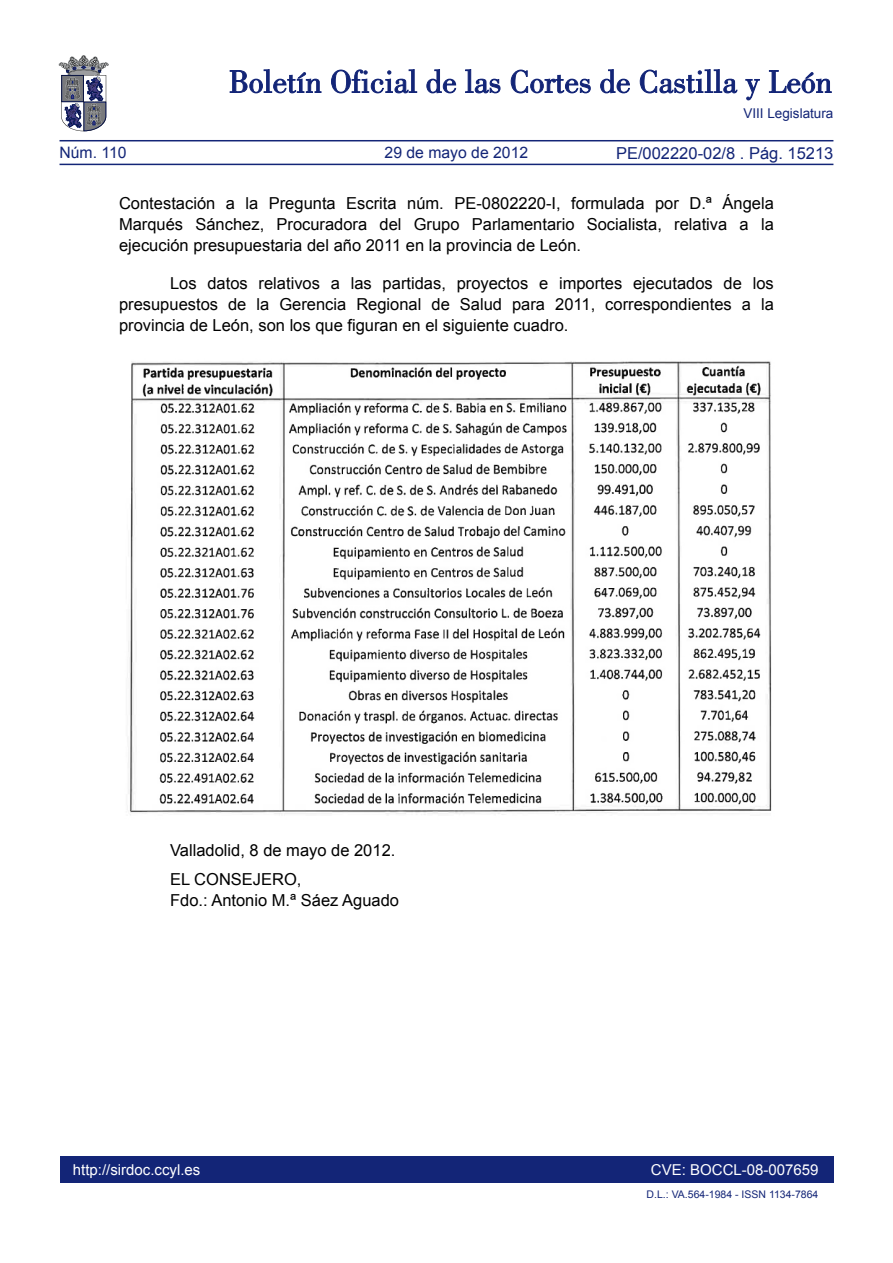
<style>
.page{position:relative;width:893px;height:1263px;background:#fff}
.page>*{position:absolute;margin:0;border:0;box-sizing:border-box;transform-origin:0 0}
.t1{font:16.5px/21px "Arial";color:#000;text-align:justify}
.t2{font:16.5px "Arial";color:#132577}
.t3{font:15.75px "Arial";color:#132577}
.t4{font:15px "Arial";color:#fff}
.t5{font:13.5px "Arial";color:#132577}
.t6{font:10.5px "Arial";color:#132577}
</style>
<div class="page">
<div style="left:60px;top:1157px;width:773px;height:26px;background:#132577"></div>
<hr style="left:60px;top:164px;width:773px;height:1px;background:#132577">
<hr style="left:60px;top:140px;width:773px;height:1px;background:#132577">
<svg style="left:230px;top:69px;width:91px;height:24px"></svg>
<svg style="left:331px;top:69px;width:86px;height:24px"></svg>
<svg style="left:426px;top:69px;width:30px;height:24px"></svg>
<svg style="left:465px;top:69px;width:35px;height:24px"></svg>
<svg style="left:511px;top:70px;width:80px;height:23px"></svg>
<svg style="left:600px;top:69px;width:30px;height:24px"></svg>
<svg style="left:640px;top:69px;width:97px;height:24px"></svg>
<svg style="left:745px;top:79px;width:15px;height:21px"></svg>
<svg style="left:769px;top:70px;width:62px;height:23px"></svg>
<svg style="left:59px;top:55px;width:49px;height:76px"></svg>
<img style="left:128px;top:361px;width:644px;height:454px">
<p class="t5" style="left:743px;top:105px;width:92px">VIII Legislatura</p>
<p class="t2" style="left:616px;top:142px;width:219px">PE/002220-02/8 . Pág. 15213</p>
<p class="t1" style="left:119px;top:193px;width:656px">Contestación a la Pregunta Escrita núm. PE-0802220-I, formulada por D.ª Ángela Marqués Sánchez, Procuradora del Grupo Parlamentario Socialista, relativa a la ejecución presupuestaria del año 2011 en la provincia de León.</p>
<p class="t1" style="left:119px;top:273px;width:656px;text-indent:51px">Los datos relativos a las partidas, proyectos e importes ejecutados de los presupuestos de la Gerencia Regional de Salud para 2011, correspondientes a la provincia de León, son los que figuran en el siguiente cuadro.</p>
<p class="t3" style="left:60px;top:142px;width:69px">Núm. 110</p>
<p class="t3" style="left:385px;top:142px;width:145px">29 de mayo de 2012</p>
<p class="t1" style="left:170px;top:835px;width:227px;line-height:29.5px">Valladolid, 8 de mayo de 2012.<br>EL CONSEJERO,</p>
<p class="t1" style="left:170px;top:890px;width:230px">Fdo.: Antonio M.ª Sáez Aguado</p>
<p class="t4" style="left:73px;top:1159px;width:129px">http://sirdoc.ccyl.es</p>
<p class="t4" style="left:651px;top:1159px;width:169px">CVE: BOCCL-08-007659</p>
<p class="t6" style="left:647px;top:1188px;width:173px">D.L.: VA.564-1984 - ISSN 1134-7864</p>
</div>
